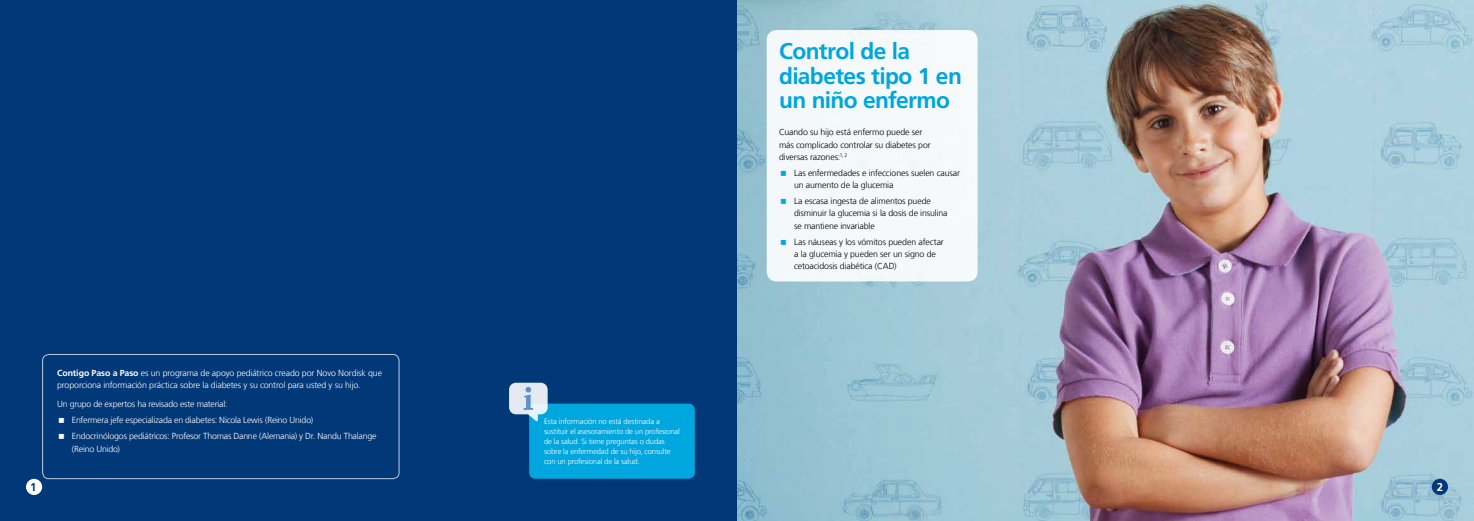
<style>
.page{position:relative;width:1474px;height:521px;background:#fff}
.page>*{position:absolute;margin:0;border:0;box-sizing:border-box;transform-origin:0 0}
.t1{font:700 22.75px/24.5px "Frutiger LT Com";letter-spacing:-.03em;color:#00a6de}
.t2{font:700 11.38px "Frutiger LT Com";color:#fff}
.t3{font:700 11.38px "Frutiger LT Com";color:#003878}
.t4{font:300 8.75px/12.2px "Frutiger LT Com";letter-spacing:-.01em;color:#000}
.t5{font:300 8.75px/15.9px "Frutiger LT Com";letter-spacing:-.02em;color:#fff}
.t6{font:300 7.7px/9.9px "Frutiger LT Com";letter-spacing:-.015em;color:#fff}
.s1{font-weight:700}
</style>
<div class="page">
<img style="left:737px;top:0;width:736px;height:521px">
<div style="left:1431px;top:479px;width:16px;height:16px;background:#003878;border-radius:50%"></div>
<div style="left:766px;top:30px;width:211px;height:251px;background:#f5f9fa;border-radius:10px"></div>
<div style="left:0;top:0;width:737px;height:521px;background:#003878"></div>
<div style="left:529px;top:404px;width:165px;height:75px;background:#00a6de;border-radius:6px"></div>
<svg style="left:509px;top:383px;width:38px;height:38px"></svg>
<div style="left:26px;top:479px;width:16px;height:16px;background:#fff;border-radius:50%"></div>
<div style="left:42px;top:354px;width:357px;height:125px;border:1px solid #fff;border-radius:6px"></div>
<h2 class="t3" style="left:30px;top:480px;width:8px">1</h2>
<p class="t5" style="left:57px;top:366px;width:326px;line-height:12.2px"><span class="s1">Contigo Paso a Paso</span> es un programa de apoyo pediátrico creado por Novo Nordisk que proporciona información práctica sobre la diabetes y su control para usted y su hijo.</p>
<p class="t5" style="left:72px;top:396px;width:306px;text-indent:-15px">Un grupo de expertos ha revisado este material:<br>Enfermera jefe especializada en diabetes: Nicola Lewis (Reino Unido)<br>Endocrinólogos pediátricos: Profesor Thomas Danne (Alemania) y Dr. Nandu Thalange</p>
<p class="t5" style="left:72px;top:441px;width:50px">(Reino Unido)</p>
<p class="t6" style="left:544px;top:417px;width:137px">Esta información no está destinada a sustituir el asesoramiento de un profesional de la salud. Si tiene preguntas o dudas sobre la enfermedad de su hijo, consulte con un profesional de la salud.</p>
<h1 class="t1" style="left:779px;top:39px;width:184px">Control de la diabetes tipo 1 en un niño enfermo</h1>
<p class="t4" style="left:779px;top:126px;width:153px">Cuando su hijo está enfermo puede ser más complicado controlar su diabetes por diversas razones:<sup>1,2</sup></p>
<p class="t4" style="left:794px;top:167px;width:168px">Las enfermedades e infecciones suelen causar un aumento de la glucemia</p>
<p class="t4" style="left:794px;top:195px;width:155px">La escasa ingesta de alimentos puede disminuir la glucemia si la dosis de insulina se mantiene invariable</p>
<p class="t4" style="left:794px;top:235px;width:151px">Las náuseas y los vómitos pueden afectar a la glucemia y pueden ser un signo de cetoacidosis diabética (CAD)</p>
<h2 class="t2" style="left:1436px;top:480px;width:8px">2</h2>
</div>
